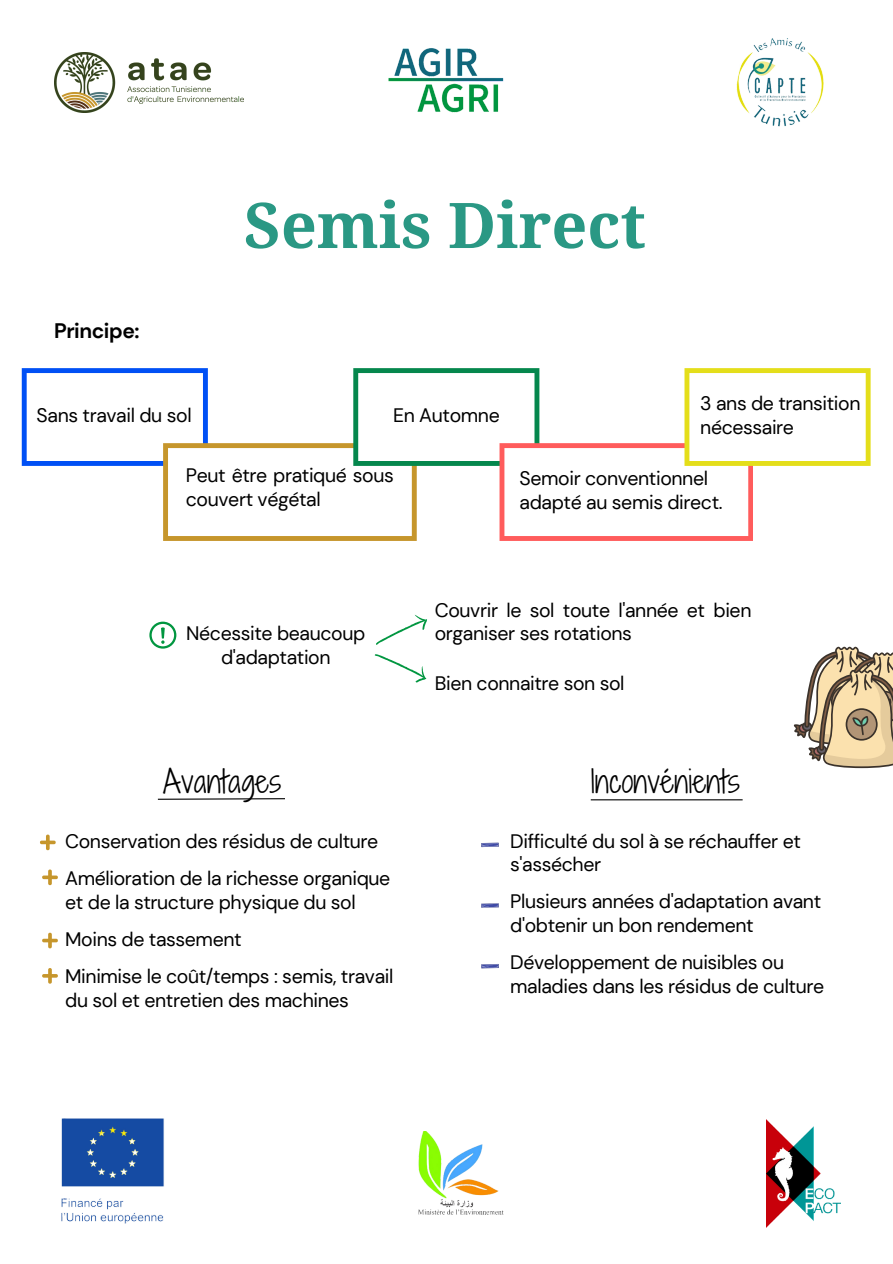
<style>
.page{position:relative;width:893px;height:1264px;background:#fff}
.page>*{position:absolute;margin:0;border:0;box-sizing:border-box;transform-origin:0 0}
.t1{font:700 63px "Noto Serif";color:#2a9884}
.t2{font:30px "Shadows Into Light Two";letter-spacing:.01em;color:#000}
.t3{font:700 21px "DM Sans";letter-spacing:-.02em;color:#000}
.t4{font:19.5px/23.5px "DM Sans";letter-spacing:-.02em;color:#000}
</style>
<div class="page">
<img style="left:54px;top:52px;width:189px;height:61px">
<img style="left:388px;top:48px;width:116px;height:65px">
<img style="left:736px;top:38px;width:88px;height:89px">
<img style="left:61px;top:1118px;width:103px;height:106px">
<img style="left:418px;top:1131px;width:86px;height:82px">
<img style="left:766px;top:1119px;width:74px;height:107px">
<svg style="left:22px;top:368px;width:848px;height:173px"></svg>
<svg style="left:149px;top:621px;width:27px;height:27px"></svg>
<svg style="left:374px;top:615px;width:53px;height:68px"></svg>
<svg style="left:157px;top:798px;width:128px;height:2px"></svg>
<hr style="left:590px;top:799px;width:152px;height:1px;background:#000">
<svg style="left:40px;top:834px;width:16px;height:16px"></svg>
<svg style="left:42px;top:869px;width:16px;height:16px"></svg>
<svg style="left:42px;top:932px;width:16px;height:16px"></svg>
<svg style="left:42px;top:968px;width:16px;height:15px"></svg>
<svg style="left:481px;top:842px;width:18px;height:5px"></svg>
<svg style="left:481px;top:903px;width:18px;height:4px"></svg>
<svg style="left:481px;top:964px;width:18px;height:4px"></svg>
<svg style="left:793px;top:646px;width:99px;height:122px"></svg>
<p class="t3" style="left:54px;top:317px;width:87px">Principe:</p>
<h1 class="t1" style="left:244px;top:181px;width:403px">Semis Direct</h1>
<p class="t4" style="left:37px;top:403px;width:156px">Sans travail du sol</p>
<p class="t4" style="left:393px;top:403px;width:108px">En Automne</p>
<p class="t4" style="left:186px;top:464px;width:209px">Peut être pratiqué sous couvert végétal</p>
<p class="t4" style="left:700px;top:392px;width:162px">3 ans de transition nécessaire</p>
<p class="t4" style="left:519px;top:467px;width:204px">Semoir conventionnel adapté au semis direct.</p>
<p class="t4" style="left:186px;top:621px;width:180px;text-align:center">Nécessite beaucoup d'adaptation</p>
<h2 class="t2" style="left:163px;top:759px;width:120px">Avantages</h2>
<p class="t4" style="left:65px;top:822px;width:326px;line-height:37.2px">Conservation des résidus de culture<br>Amélioration de la richesse organique</p>
<p class="t4" style="left:65px;top:883px;width:330px;line-height:37.2px">et de la structure physique du sol<br>Moins de tassement<br>Minimise le coût/temps : semis, travail</p>
<p class="t4" style="left:65px;top:988px;width:285px">du sol et entretien des machines</p>
<p class="t4" style="left:435px;top:598px;width:318px">Couvrir le sol toute l'année et bien organiser ses rotations</p>
<p class="t4" style="left:435px;top:671px;width:191px">Bien connaitre son sol</p>
<h2 class="t2" style="left:590px;top:759px;width:151px">Inconvénients</h2>
<p class="t4" style="left:510px;top:829px;width:292px">Difficulté du sol à se réchauffer et s'assécher</p>
<p class="t4" style="left:510px;top:889px;width:312px">Plusieurs années d'adaptation avant d'obtenir un bon rendement</p>
<p class="t4" style="left:510px;top:950px;width:315px">Développement de nuisibles ou maladies dans les résidus de culture</p>
</div>
